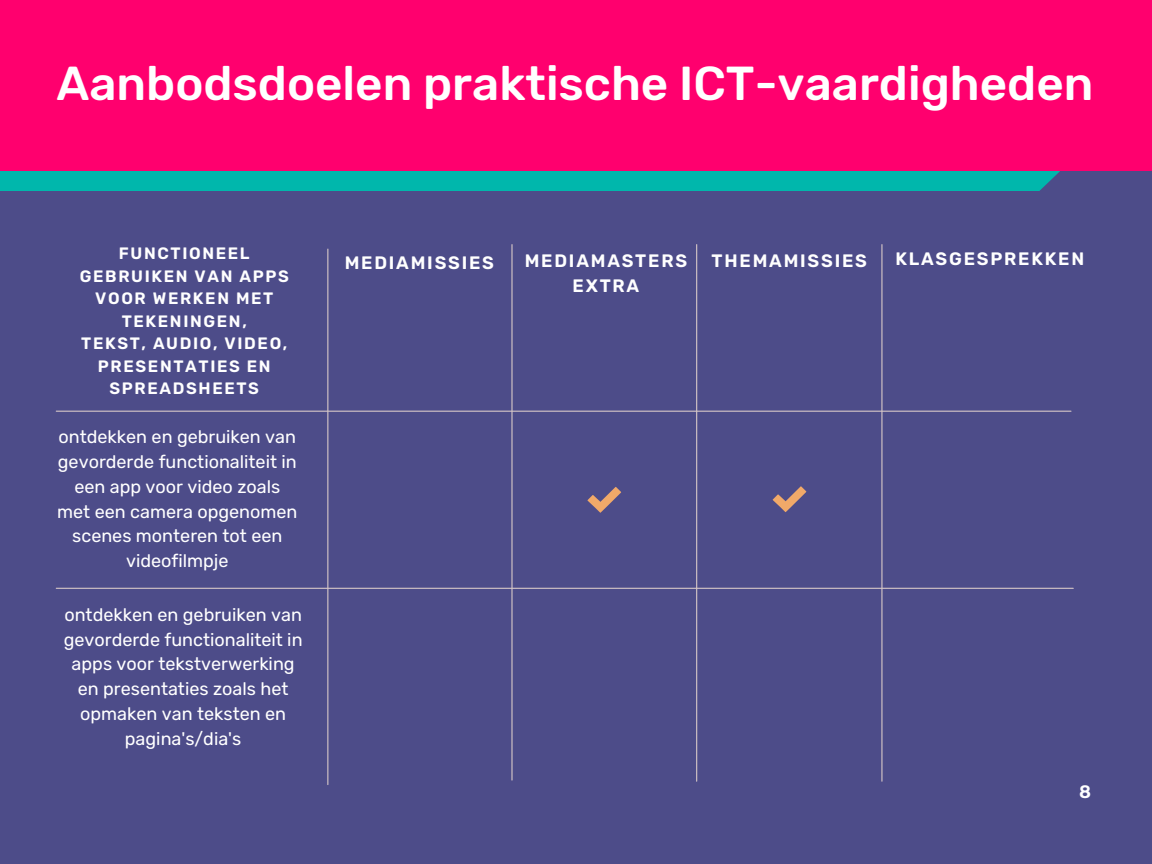
<style>
.page{position:relative;width:1152px;height:864px;background:#4d4c89}
.page>*{position:absolute;margin:0;border:0;box-sizing:border-box;transform-origin:0 0}
.t1{font:500 47.55px "Rubik";color:#fff}
.t2{font:18px/24.8px "Rubik";color:#fff;text-align:center}
.t3{font:600 18px/24.8px "Rubik";letter-spacing:.1em;color:#fff;text-align:center}
.t4{font:600 16.5px/22.5px "Rubik";letter-spacing:.1em;color:#fff;text-align:center}
</style>
<div class="page">
<hr style="left:56px;top:411px;width:1015px;height:1px;background:#d6c7c7">
<hr style="left:327px;top:249px;width:1px;height:536px;background:#d6c7c7">
<hr style="left:511px;top:245px;width:2px;height:535px;background:#d6c7c7">
<hr style="left:696px;top:245px;width:1px;height:536px;background:#d6c7c7">
<hr style="left:881px;top:245px;width:2px;height:536px;background:#d6c7c7">
<div style="left:0;top:170px;width:1066px;height:21px;background:#00b7ac"></div>
<div style="left:0;top:0;width:1152px;height:170px;background:#ff006e"></div>
<svg style="left:587px;top:487px;width:34px;height:26px"></svg>
<hr style="left:56px;top:588px;width:1017px;height:1px;background:#d6c7c7">
<svg style="left:773px;top:486px;width:33px;height:26px"></svg>
<p class="t1" style="left:56px;top:56px;width:1039px">Aanbodsdoelen praktische ICT-vaardigheden</p>
<p class="t4" style="left:80px;top:242px;width:210px">FUNCTIONEEL<br>GEBRUIKEN VAN APPS</p>
<p class="t4" style="left:95px;top:287px;width:180px">VOOR WERKEN MET<br>TEKENINGEN,</p>
<p class="t4" style="left:81px;top:332px;width:208px">TEKST, AUDIO, VIDEO,<br>PRESENTATIES EN</p>
<p class="t4" style="left:110px;top:377px;width:151px">SPREADSHEETS</p>
<p class="t2" style="left:57px;top:425px;width:242px">ontdekken en gebruiken van gevorderde functionaliteit in een app voor video zoals met een camera opgenomen scenes monteren tot een videofilmpje</p>
<p class="t2" style="left:64px;top:602px;width:240px">ontdekken en gebruiken van gevorderde functionaliteit in apps voor tekstverwerking en presentaties zoals het opmaken van teksten en pagina's/dia's</p>
<p class="t3" style="left:345px;top:250px;width:151px">MEDIAMISSIES</p>
<p class="t3" style="left:525px;top:248px;width:164px">MEDIAMASTERS<br>EXTRA</p>
<p class="t3" style="left:712px;top:248px;width:157px">THEMAMISSIES</p>
<p class="t3" style="left:895px;top:246px;width:190px">KLASGESPREKKEN</p>
<p class="t3" style="left:1079px;top:780px;width:13px">8</p>
</div>
